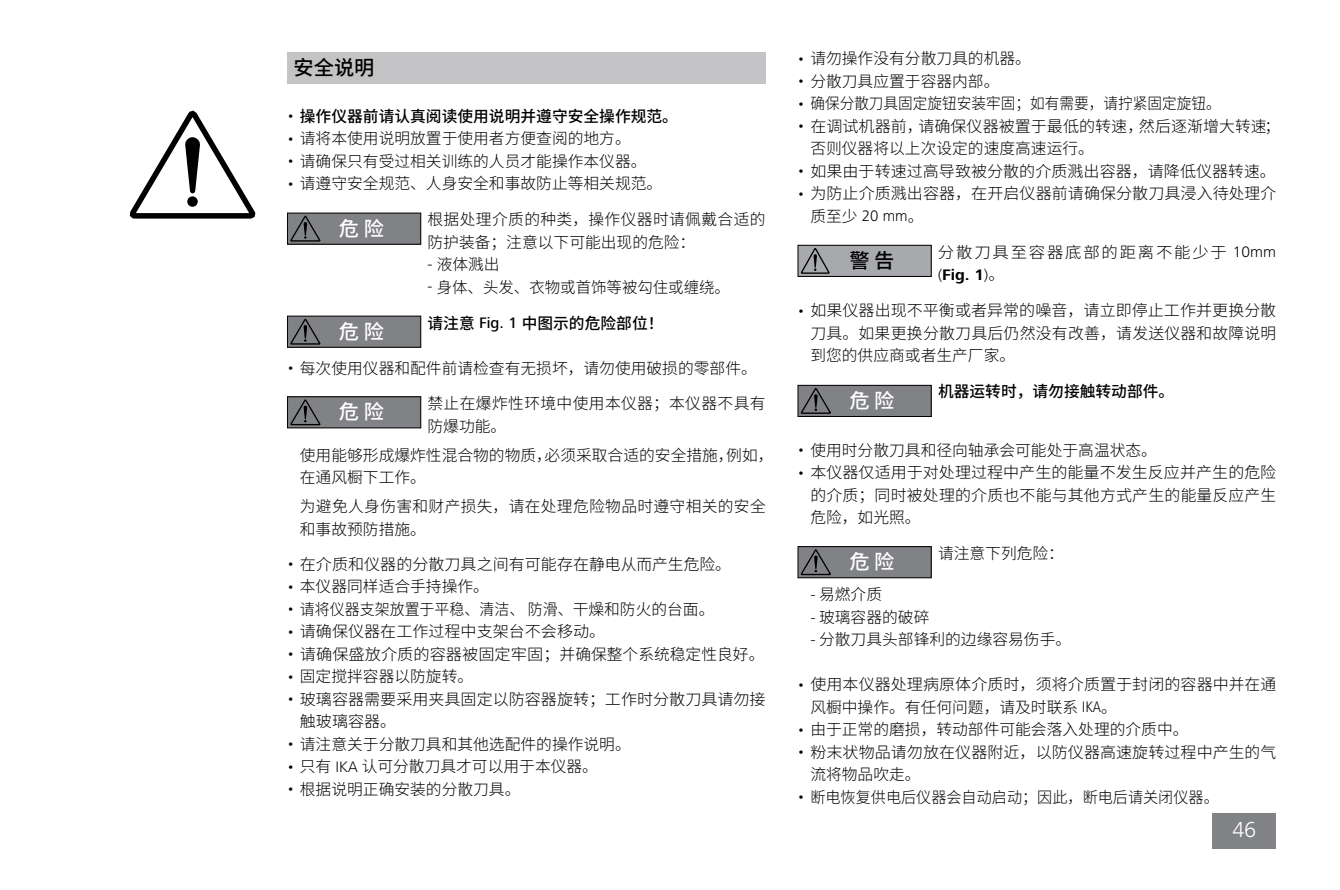
<style>
.page{position:relative;width:1340px;height:890px;background:#fff}
.page>*{position:absolute;margin:0;border:0;box-sizing:border-box;transform-origin:0 0}
.t1{font:300 22.5px "Frutiger Next IKA";color:#fff}
.t2{font:500 20.25px "Source Han Sans CN";letter-spacing:.225em;color:#fff}
.t3{font:500 20.25px "Source Han Sans CN";color:#000}
.t4{font:300 15.75px/22.5px "Source Han Sans CN";color:#000}
.t5{font:300 15.75px/22.5px "Source Han Sans CN";letter-spacing:.025em;color:#000}
.t6{font:500 15.75px "Source Han Sans CN";color:#000}
.t7{font:300 15.75px/22.5px "Source Han Sans CN";letter-spacing:.02em;color:#000}
.t8{font:300 15.75px "Source Han Sans CN";color:#000;scale:.93 1}
.t9{font:300 15.75px "Source Han Sans CN";color:#000;scale:.95 1}
.t10{font:300 15.75px "Source Han Sans CN";color:#000;scale:.96 1}
.t11{font:300 15.75px "Source Han Sans CN";letter-spacing:.11em;color:#000;scale:1.04 1}
.t12{font:700 15.75px "Frutiger Next IKA";color:#000;scale:1.04 1}
.s1{font-family:"Frutiger Next IKA";font-weight:300;font-stretch:condensed}
.s2{font-family:"Frutiger Next IKA";font-stretch:condensed}
.s3{font-family:"Frutiger Next IKA"}
.s4{font-weight:300}
.s5{font-family:"Source Han Sans CN";font-weight:300}
</style>
<div class="page">
<div style="left:1212px;top:813px;width:64px;height:35px;background:#808285"></div>
<svg style="left:129px;top:110px;width:126px;height:109px"></svg>
<div style="left:287px;top:52px;width:478px;height:32px;background:#c4c4c6"></div>
<div style="left:287px;top:213px;width:134px;height:31px;background:#808285"></div>
<div style="left:287px;top:213px;width:134px;height:32px;border:1px solid #000"></div>
<svg style="left:289px;top:215px;width:31px;height:30px"></svg>
<div style="left:287px;top:316px;width:134px;height:31px;background:#808285"></div>
<div style="left:287px;top:316px;width:134px;height:32px;border:1px solid #000"></div>
<svg style="left:289px;top:318px;width:31px;height:30px"></svg>
<div style="left:287px;top:397px;width:134px;height:31px;background:#808285"></div>
<div style="left:287px;top:396px;width:134px;height:32px;border:1px solid #000"></div>
<svg style="left:289px;top:399px;width:31px;height:29px"></svg>
<div style="left:798px;top:245px;width:133px;height:31px;background:#a7a9ac"></div>
<div style="left:797px;top:245px;width:134px;height:32px;border:1px solid #000"></div>
<svg style="left:799px;top:247px;width:30px;height:30px"></svg>
<div style="left:798px;top:385px;width:133px;height:31px;background:#808285"></div>
<div style="left:797px;top:385px;width:134px;height:32px;border:1px solid #000"></div>
<svg style="left:799px;top:388px;width:32px;height:29px"></svg>
<div style="left:798px;top:546px;width:133px;height:32px;background:#808285"></div>
<div style="left:797px;top:546px;width:134px;height:32px;border:1px solid #000"></div>
<svg style="left:799px;top:549px;width:32px;height:29px"></svg>
<p class="t3" style="left:293px;top:56px;width:82px">安全说明</p>
<p class="t6" style="left:287px;top:107px;width:392px"><span class="s1">•</span> 操作仪器前请认真阅读使用说明并遵守安全操作规范。</p>
<p class="t4" style="left:287px;top:128px;width:345px"><span class="s2">•</span> 请将本使用说明放置于使用者方便查阅的地方。</p>
<p class="t4" style="left:287px;top:150px;width:361px"><span class="s2">•</span> 请确保只有受过相关训练的人员才能操作本仪器。</p>
<p class="t4" style="left:287px;top:173px;width:377px"><span class="s2">•</span> 请遵守安全规范、人身安全和事故防止等相关规范。</p>
<p class="t5" style="left:427px;top:209px;width:339px">根据处理介质的种类，操作仪器时请佩戴合适的防护装备；注意以下可能出现的危险：</p>
<p class="t4" style="left:427px;top:254px;width:74px"><span class="s3">-</span> 液体溅出</p>
<p class="t4" style="left:427px;top:276px;width:304px"><span class="s3">-</span> 身体、头发、衣物或首饰等被勾住或缠绕。</p>
<p class="t6" style="left:427px;top:314px;width:237px">请注意 <span class="s3">Fig. 1</span> 中图示的危险部位！</p>
<p class="t4" style="left:287px;top:357px;width:471px"><span class="s2">•</span> 每次使用仪器和配件前请检查有无损坏，请勿使用破损的零部件。</p>
<p class="t5" style="left:427px;top:392px;width:339px">禁止在爆炸性环境中使用本仪器；本仪器不具有防爆功能。</p>
<p class="t4" style="left:300px;top:444px;width:475px">使用能够形成爆炸性混合物的物质，必须采取合适的安全措施，例如，在通风橱下工作。</p>
<p class="t7" style="left:300px;top:495px;width:467px">为避免人身伤害和财产损失，请在处理危险物品时遵守相关的安全和事故预防措施。</p>
<p class="t4" style="left:287px;top:553px;width:445px"><span class="s2">•</span> 在介质和仪器的分散刀具之间有可能存在静电从而产生危险。</p>
<p class="t4" style="left:287px;top:575px;width:203px"><span class="s2">•</span> 本仪器同样适合手持操作。</p>
<p class="t9" style="left:287px;top:600px;width:451px"><span class="s2">•</span> 请将仪器支架放置于平稳、清洁、防滑、干燥和防火的台面。</p>
<p class="t4" style="left:287px;top:620px;width:319px"><span class="s2">•</span> 请确保仪器在工作过程中支架台不会移动。</p>
<p class="t4" style="left:287px;top:643px;width:479px"><span class="s2">•</span> 请确保盛放介质的容器被固定牢固；并确保整个系统稳定性良好。</p>
<p class="t4" style="left:287px;top:665px;width:188px"><span class="s2">•</span> 固定搅拌容器以防旋转。</p>
<p class="t4" style="left:300px;top:688px;width:467px;text-indent:-13px"><span class="s2">•</span> 玻璃容器需要采用夹具固定以防容器旋转；工作时分散刀具请勿接触玻璃容器。</p>
<p class="t4" style="left:287px;top:733px;width:345px"><span class="s2">•</span> 请注意关于分散刀具和其他选配件的操作说明。</p>
<p class="t4" style="left:287px;top:755px;width:312px"><span class="s2">•</span> 只有 <span class="s3">IKA</span> 认可分散刀具才可以用于本仪器。</p>
<p class="t4" style="left:287px;top:778px;width:235px"><span class="s2">•</span> 根据说明正确安装的分散刀具。</p>
<p class="t2" style="left:339px;top:217px;width:47px">危险</p>
<p class="t2" style="left:339px;top:320px;width:47px">危险</p>
<p class="t2" style="left:339px;top:400px;width:47px">危险</p>
<p class="t4" style="left:797px;top:48px;width:235px"><span class="s2">•</span> 请勿操作没有分散刀具的机器。</p>
<p class="t4" style="left:797px;top:70px;width:203px"><span class="s2">•</span> 分散刀具应置于容器内部。</p>
<p class="t8" style="left:797px;top:95px;width:456px"><span class="s2">•</span> 确保分散刀具固定旋钮安装牢固；如有需要，请拧紧固定旋钮。</p>
<p class="t4" style="left:810px;top:115px;width:471px;text-indent:-13px"><span class="s2">•</span> 在调试机器前，请确保仪器被置于最低的转速，然后逐渐增大转速；否则仪器将以上次设定的速度高速运行。</p>
<p class="t4" style="left:797px;top:160px;width:479px"><span class="s2">•</span> 如果由于转速过高导致被分散的介质溅出容器，请降低仪器转速。</p>
<p class="t4" style="left:810px;top:183px;width:467px;text-indent:-13px"><span class="s2">•</span> 为防止介质溅出容器，在开启仪器前请确保分散刀具浸入待处理介质至少 <span class="s3">20 mm</span>。</p>
<p class="t11" style="left:938px;top:243px;width:327px">分散刀具至容器底部的距离不能少于 <span class="s3">10mm</span></p>
<p class="t12" style="left:938px;top:265px;width:66px"><span class="s4">(</span>Fig. 1<span class="s4">)</span><span class="s5">。</span></p>
<p class="t4" style="left:810px;top:300px;width:467px;text-align:justify;text-indent:-13px"><span class="s2">•</span> 如果仪器出现不平衡或者异常的噪音，请立即停止工作并更换分散刀具。如果更换分散刀具后仍然没有改善，请发送仪器和故障说明到您的供应商或者生产厂家。</p>
<p class="t6" style="left:938px;top:383px;width:238px">机器运转时，请勿接触转动部件。</p>
<p class="t3" style="left:849px;top:249px;width:47px">警告</p>
<p class="t2" style="left:849px;top:389px;width:47px">危险</p>
<p class="t4" style="left:797px;top:439px;width:361px"><span class="s2">•</span> 使用时分散刀具和径向轴承会可能处于高温状态。</p>
<p class="t4" style="left:810px;top:462px;width:467px;text-align:justify;text-indent:-13px"><span class="s2">•</span> 本仪器仅适用于对处理过程中产生的能量不发生反应并产生的危险的介质；同时被处理的介质也不能与其他方式产生的能量反应产生危险，如光照。</p>
<p class="t4" style="left:938px;top:542px;width:127px">请注意下列危险：</p>
<p class="t4" style="left:810px;top:583px;width:73px">- 易燃介质</p>
<p class="t4" style="left:810px;top:606px;width:120px">- 玻璃容器的破碎</p>
<p class="t4" style="left:810px;top:628px;width:262px">- 分散刀具头部锋利的边缘容易伤手。</p>
<p class="t4" style="left:810px;top:673px;width:467px;text-indent:-13px"><span class="s2">•</span> 使用本仪器处理病原体介质时，须将介质置于封闭的容器中并在通风橱中操作。有任何问题，请及时联系 <span class="s2">IKA</span>。</p>
<p class="t4" style="left:797px;top:718px;width:392px"><span class="s2">•</span> 由于正常的磨损，转动部件可能会落入处理的介质中。</p>
<p class="t4" style="left:810px;top:741px;width:467px;text-indent:-13px"><span class="s2">•</span> 粉末状物品请勿放在仪器附近，以防仪器高速旋转过程中产生的气流将物品吹走。</p>
<p class="t10" style="left:797px;top:788px;width:440px"><span class="s2">•</span> 断电恢复供电后仪器会自动启动；因此，断电后请关闭仪器。</p>
<p class="t2" style="left:849px;top:550px;width:47px">危险</p>
<h1 class="t1" style="left:1232px;top:817px;width:25px">46</h1>
</div>
